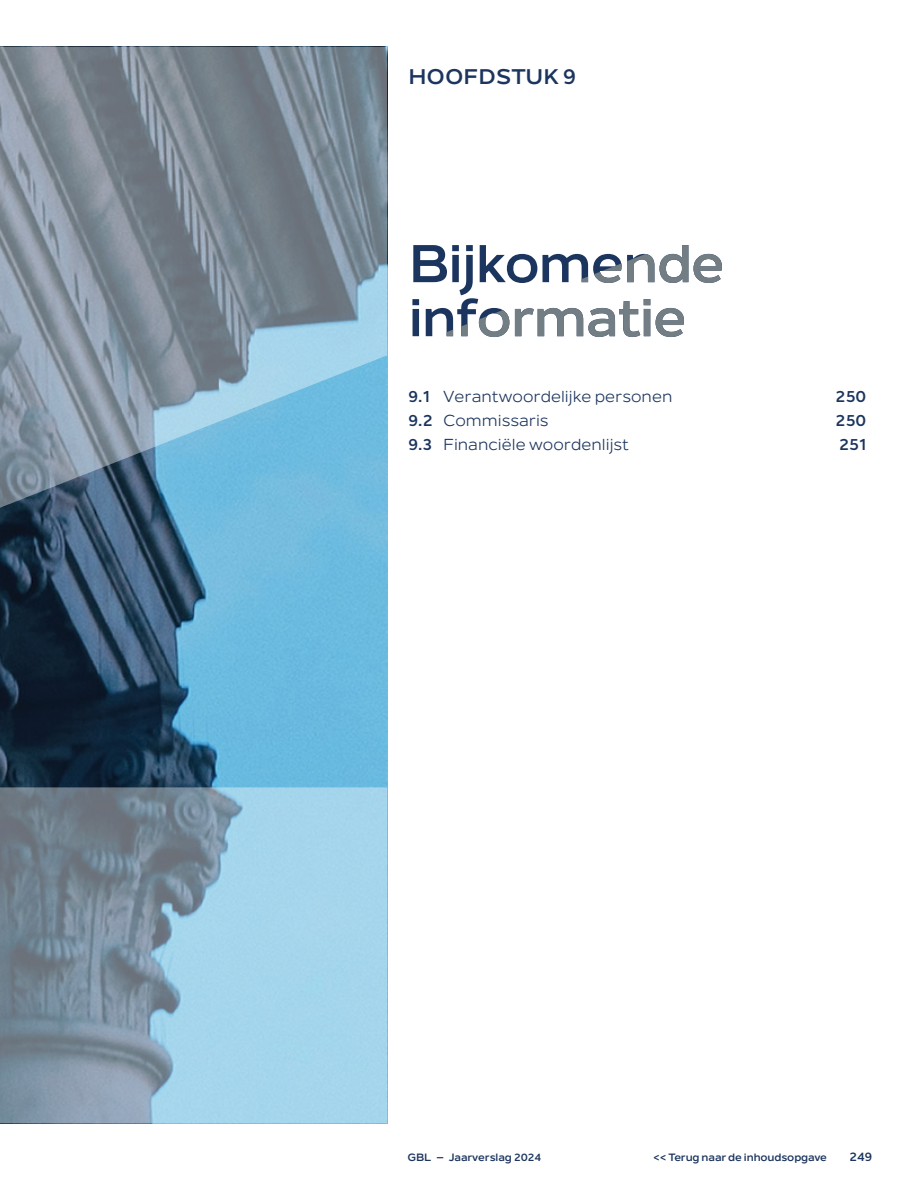
<style>
.page{position:relative;width:919px;height:1187px;background:#fff}
.page>*{position:absolute;margin:0;border:0;box-sizing:border-box;transform-origin:0 0}
.t1{font:700 21px "Nolan";color:#1c355e}
.t2{font:15.75px "Nolan";color:#1c355e}
.t3{font:700 15.75px "Nolan";color:#1c355e}
.t4{font:700 12px "Nolan";color:#1c355e}
.t5{font:700 10.5px "Nolan";letter-spacing:-.01em;color:#1c355e}
.s1{font-weight:700}
</style>
<div class="page">
<svg style="left:412px;top:245px;width:310px;height:92px"></svg>
<svg style="left:0;top:47px;width:387px;height:1076px;background:#7597ac"></svg>
<h1 class="t1" style="left:408px;top:64px;width:169px">HOOFDSTUK 9</h1>
<p class="t2" style="left:408px;top:387px;width:265px"><span class="s1">9.1</span> Verantwoordelijke personen</p>
<p class="t3" style="left:835px;top:387px;width:32px">250</p>
<p class="t2" style="left:408px;top:411px;width:142px"><span class="s1">9.2</span> Commissaris</p>
<p class="t3" style="left:835px;top:411px;width:32px">250</p>
<p class="t2" style="left:408px;top:435px;width:222px"><span class="s1">9.3</span> Financiële woordenlijst</p>
<p class="t3" style="left:839px;top:434px;width:28px">251</p>
<p class="t5" style="left:407px;top:1151px;width:135px">GBL – Jaarverslag 2024</p>
<p class="t5" style="left:653px;top:1151px;width:175px">&lt;&lt; Terug naar de inhoudsopgave</p>
<p class="t4" style="left:849px;top:1149px;width:24px">249</p>
</div>
